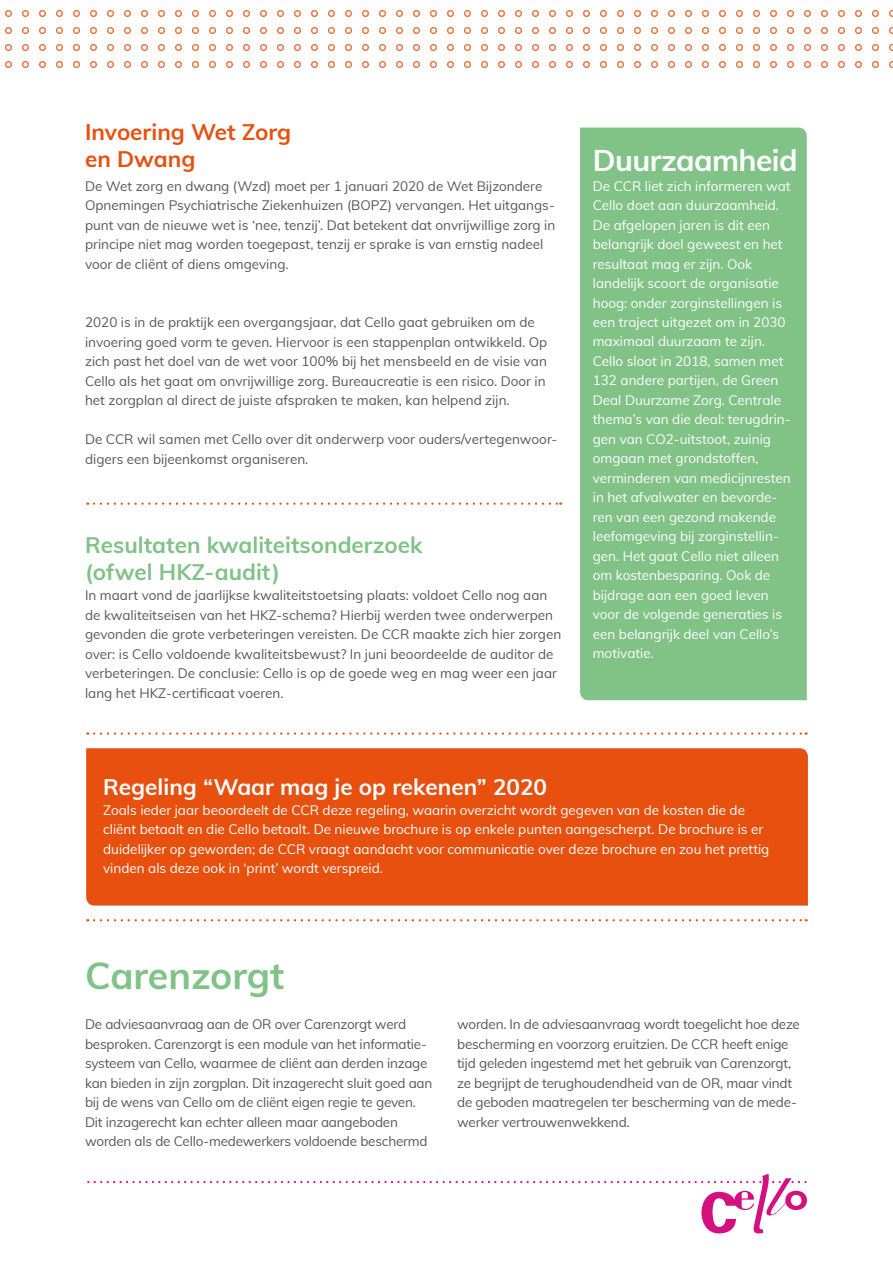
<style>
.page{position:relative;width:893px;height:1263px;background:#fff}
.page>*{position:absolute;margin:0;border:0;box-sizing:border-box;transform-origin:0 0}
.t1{font:700 37.5px "Muli";color:#81c287}
.t2{font:700 30px "Muli";letter-spacing:-.02em;color:#fff}
.t3{font:700 22.5px/27px "Muli";color:#81c287}
.t4{font:700 22.5px "Muli";color:#fff}
.t5{font:700 22.5px/27px "Muli";color:#e7500f}
.t6{font:13.5px/19.5px "Muli";color:#575756}
.t7{font:13.5px/19.5px "Muli";color:#fff}
</style>
<div class="page">
<svg style="left:5px;top:10px;width:888px;height:58px"></svg>
<svg style="left:87px;top:1174px;width:720px;height:59px"></svg>
<svg style="left:94px;top:919px;width:713px;height:2px"></svg>
<svg style="left:94px;top:732px;width:713px;height:3px"></svg>
<svg style="left:94px;top:502px;width:467px;height:3px"></svg>
<div style="left:86px;top:748px;width:722px;height:157px;background:#e7500f"></div>
<div style="left:580px;top:128px;width:227px;height:572px;background:#81c287"></div>
<h3 class="t5" style="left:85px;top:117px;width:208px">Invoering Wet Zorg en Dwang</h3>
<p class="t6" style="left:85px;top:175px;width:472px">De Wet zorg en dwang (Wzd) moet per 1 januari 2020 de Wet Bijzondere Opnemingen Psychiatrische Ziekenhuizen (BOPZ) vervangen. Het uitgangs&shy;punt van de nieuwe wet is ‘nee, tenzij’. Dat betekent dat onvrijwillige zorg in principe niet mag worden toegepast, tenzij er sprake is van ernstig nadeel voor de cliënt of diens omgeving.</p>
<p class="t6" style="left:85px;top:312px;width:464px">2020 is in de praktijk een overgangsjaar, dat Cello gaat gebruiken om de invoering goed vorm te geven. Hiervoor is een stappenplan ontwikkeld. Op zich past het doel van de wet voor 100% bij het mensbeeld en de visie van Cello als het gaat om onvrijwillige zorg. Bureaucreatie is een risico. Door in het zorgplan al direct de juiste afspraken te maken, kan helpend zijn.</p>
<p class="t6" style="left:85px;top:429px;width:474px">De CCR wil samen met Cello over dit onderwerp voor ouders/vertegenwoor&shy;digers een bijeenkomst organiseren.</p>
<h3 class="t3" style="left:85px;top:530px;width:339px">Resultaten kwaliteitsonderzoek (ofwel HKZ-audit)</h3>
<p class="t6" style="left:85px;top:585px;width:478px">In maart vond de jaarlijkse kwaliteitstoetsing plaats: voldoet Cello nog aan de kwaliteitseisen van het HKZ-schema? Hierbij werden twee onderwerpen gevonden die grote verbeteringen vereisten. De CCR maakte zich hier zorgen over: is Cello voldoende kwaliteitsbewust? In juni beoordeelde de auditor de verbeteringen. De conclusie: Cello is op de goede weg en mag weer een jaar lang het HKZ- certificaat voeren.</p>
<h2 class="t2" style="left:593px;top:138px;width:207px">Duurzaamheid</h2>
<p class="t7" style="left:593px;top:175px;width:200px">De CCR liet zich informeren wat<br>Cello doet aan duurzaamheid.<br>De afgelopen jaren is dit een belangrijk doel geweest en het resultaat mag er zijn. Ook landelijk scoort de organisatie hoog: onder zorginstellingen is een traject uitgezet om in 2030 maximaal duurzaam te zijn.<br>Cello sloot in 2018, samen met<br>132 andere partijen, de Green<br>Deal Duurzame Zorg. Centrale thema’s van die deal: terugdrin&shy;gen van CO2-uitstoot, zuinig omgaan met grondstoffen, verminderen van medicijnresten in het afvalwater en bevorde&shy;ren van een gezond makende leefomgeving bij zorginstellin&shy;gen. Het gaat Cello niet alleen om kostenbesparing. Ook de bijdrage aan een goed leven voor de volgende generaties is een belangrijk deel van Cello’s motivatie.</p>
<h3 class="t4" style="left:103px;top:770px;width:445px">Regeling “Waar mag je op rekenen” 2020</h3>
<p class="t7" style="left:103px;top:799px;width:668px">Zoals ieder jaar beoordeelt de CCR deze regeling, waarin overzicht wordt gegeven van de kosten die de cliënt betaalt en die Cello betaalt. De nieuwe brochure is op enkele punten aangescherpt. De brochure is er duidelijker op geworden; de CCR vraagt aandacht voor communicatie over deze brochure en zou het prettig vinden als deze ook in ‘print’ wordt verspreid.</p>
<h1 class="t1" style="left:85px;top:948px;width:201px">Carenzorgt</h1>
<p class="t6" style="left:85px;top:1014px;width:349px">De adviesaanvraag aan de OR over Carenzorgt werd besproken. Carenzorgt is een module van het informatie&shy;systeem van Cello, waarmee de cliënt aan derden inzage kan bieden in zijn zorgplan. Dit inzagerecht sluit goed aan bij de wens van Cello om de cliënt eigen regie te geven.<br>Dit inzagerecht kan echter alleen maar aangeboden worden als de Cello-medewerkers voldoende beschermd</p>
<p class="t6" style="left:457px;top:1014px;width:344px">worden. In de adviesaanvraag wordt toegelicht hoe deze bescherming en voorzorg eruitzien. De CCR heeft enige tijd geleden ingestemd met het gebruik van Carenzorgt, ze begrijpt de terughoudendheid van de OR, maar vindt de geboden maatregelen ter bescherming van de mede&shy;werker vertrouwenwekkend.</p>
</div>
